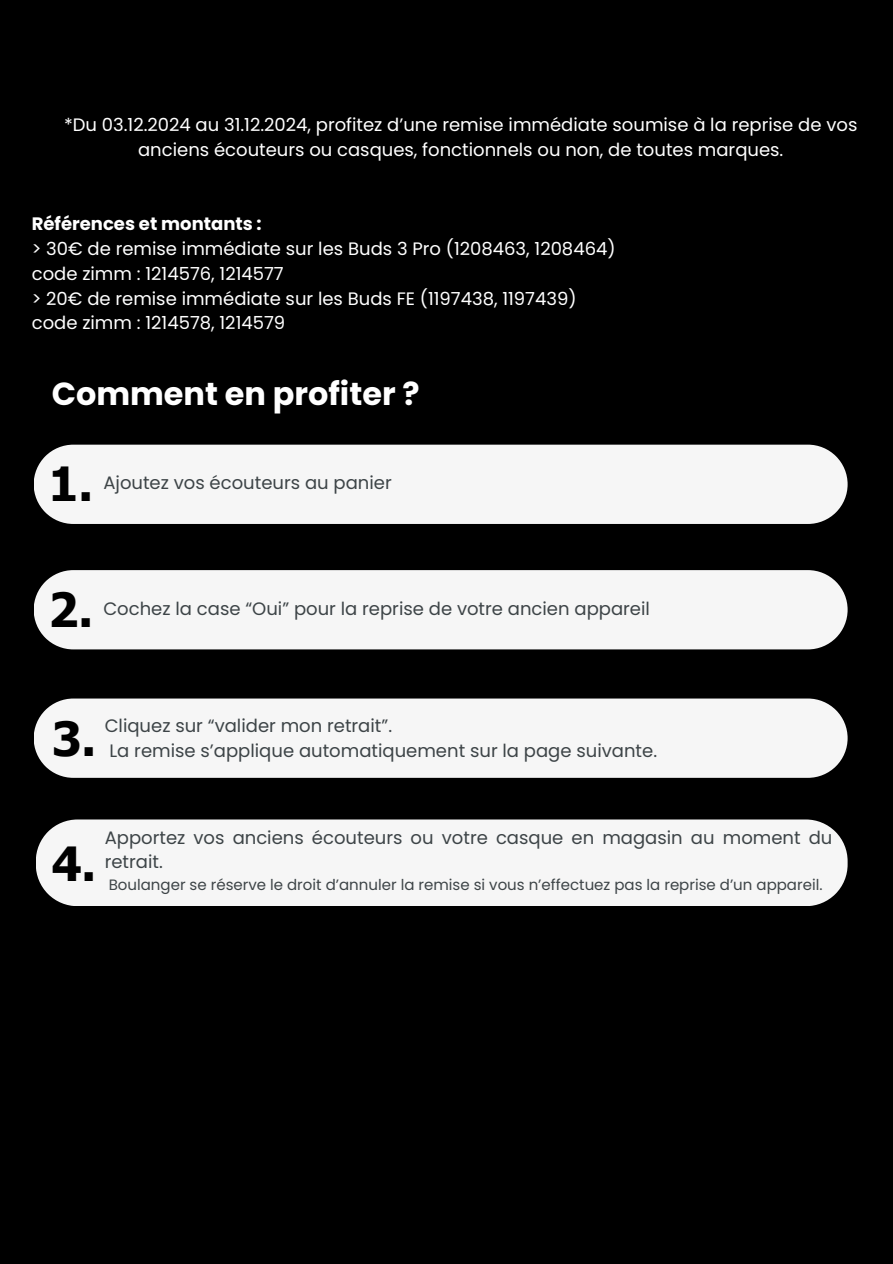
<style>
.page{position:relative;width:893px;height:1264px;background:#fff}
.page>*{position:absolute;margin:0;border:0;box-sizing:border-box;transform-origin:0 0}
.t1{font:700 46.95px "Tahoma";color:#000}
.t2{font:700 31.95px "Poppins";color:#fff}
.t3{font:18px/24.8px "Poppins";color:#fff;text-align:center}
.t4{font:18px/24.8px "Poppins";color:#3d4447}
.t5{font:15px "Poppins";color:#3d4447}
.s1{font-weight:700}
</style>
<div class="page">
<div style="left:0;top:0;width:892px;height:1263px;background:#000"></div>
<div style="left:34px;top:698px;width:813px;height:79px;background:#f6f6f6"></div>
<div style="left:34px;top:570px;width:813px;height:79px;background:#f6f6f6"></div>
<div style="left:34px;top:444px;width:813px;height:80px;background:#f6f6f6"></div>
<div style="left:36px;top:819px;width:811px;height:87px;background:#f6f6f6"></div>
<p class="t3" style="left:64px;top:113px;width:794px">*Du 03.12.2024 au 31.12.2024, profitez d’une remise immédiate soumise à la reprise de vos anciens écouteurs ou casques, fonctionnels ou non, de toutes marques.</p>
<p class="t3" style="left:32px;top:212px;width:585px;text-align:left"><span class="s1">Références et montants :<br></span>&gt; 30€ de remise immédiate sur les Buds 3 Pro (1208463, 1208464) code zimm : 1214576, 1214577<br>&gt; 20€ de remise immédiate sur les Buds FE (1197438, 1197439) code zimm : 1214578, 1214579</p>
<h3 class="t2" style="left:52px;top:372px;width:369px">Comment en profiter ?</h3>
<h1 class="t1" style="left:48px;top:454px;width:46px">1.</h1>
<h3 class="t4" style="left:103px;top:470px;width:290px">Ajoutez vos écouteurs au panier</h3>
<h3 class="t1" style="left:48px;top:579px;width:46px">2.</h3>
<h1 class="t4" style="left:103px;top:596px;width:548px">Cochez la case “Oui” pour la reprise de votre ancien appareil</h1>
<h2 class="t1" style="left:52px;top:708px;width:46px">3.</h2>
<h3 class="t4" style="left:105px;top:713px;width:553px">Cliquez sur “valider mon retrait”.<br>La remise s’applique automatiquement sur la page suivante.</h3>
<h1 class="t1" style="left:52px;top:834px;width:46px">4.</h1>
<h3 class="t4" style="left:105px;top:824px;width:729px">Apportez vos anciens écouteurs ou votre casque en magasin au moment du retrait.</h3>
<h1 class="t5" style="left:109px;top:874px;width:715px">Boulanger se réserve le droit d’annuler la remise si vous n’effectuez pas la reprise d’un appareil.</h1>
</div>
